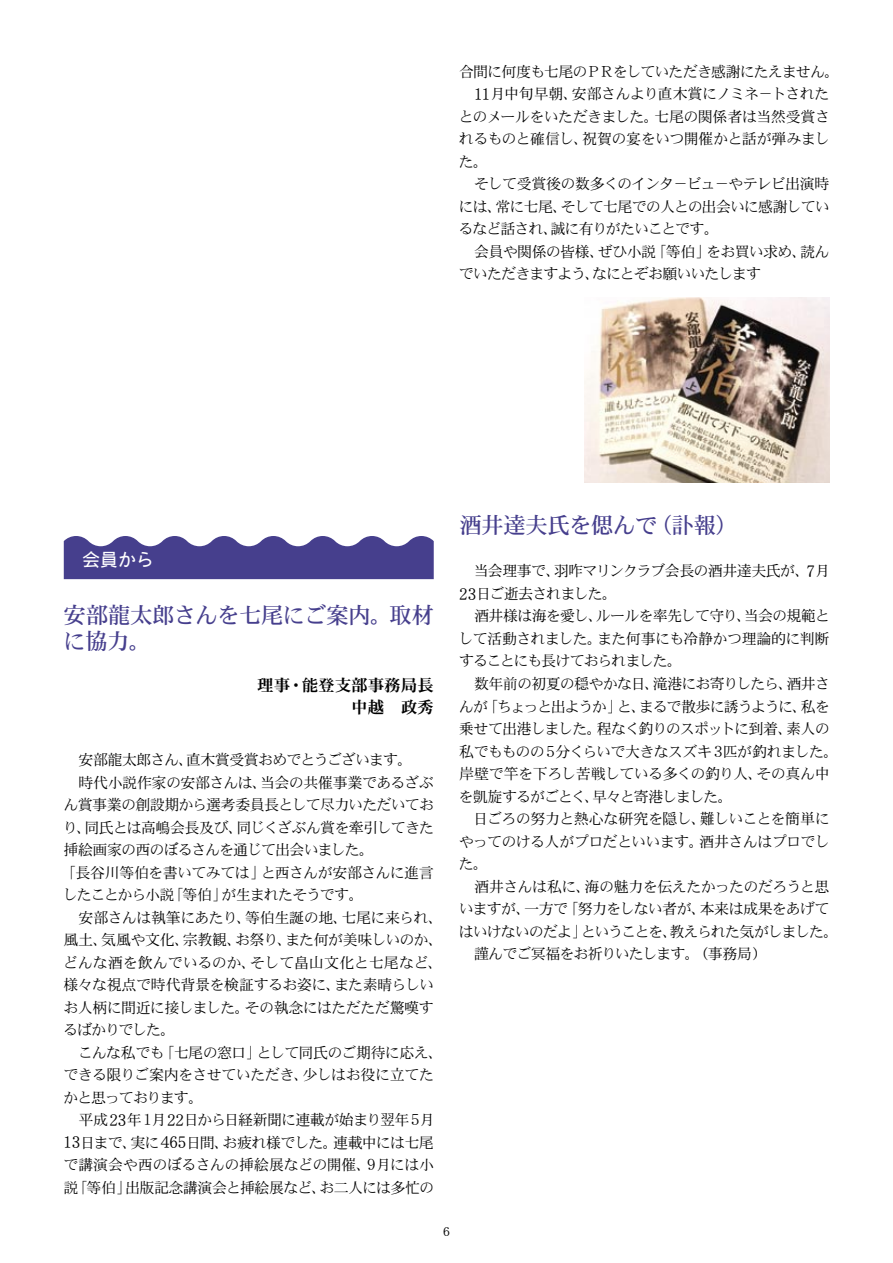
<style>
.page{position:relative;width:893px;height:1263px;background:#fff}
.page>*{position:absolute;margin:0;border:0;box-sizing:border-box;transform-origin:0 0}
.中見出し{font:22.5px/25.5px "DFHS Mincho Std W5";letter-spacing:-.025em;color:#463f8d}
.波の見出し{font:18px "DF Gothic P Std W5";color:#fff}
.小見出し_初行{font:16.5px "DFHS Mincho Std W7";color:#000}
.小見出し{font:16.5px "DFHS Mincho Std W7";color:#000}
.本文{font:15px/22.5px "DFHS Mincho Std W3";letter-spacing:-.045em;color:#000;text-align:justify}
.本文-2{font:15px "DFHS Mincho Std W3";letter-spacing:-.065em;color:#000}
.ノーマル{font:13.5px "DFHS Mincho Std W3";color:#000}
.s1{font-size:18px}
</style>
<div class="page">
<svg style="left:64px;top:536px;width:370px;height:43px;background:#5b549a"></svg>
<img style="left:584px;top:298px;width:245px;height:184px">
<p class="本文-2" style="left:459px;top:63px;width:382px">合間に何度も七尾のＰＲをしていただき感謝にたえません。</p>
<p class="本文" style="left:458px;top:82px;width:373px;text-indent:15px"><span class="s1">11</span>月中旬早朝、安部さんより直木賞にノミネ－トされたとのメールをいただきました。七尾の関係者は当然受賞されるものと確信し、祝賀の宴をいつ開催かと話が弾みました。</p>
<p class="本文" style="left:459px;top:172px;width:373px;text-indent:15px">そして受賞後の数多くのインタ－ビュ－やテレビ出演時には、常に七尾、そして七尾での人との出会いに感謝しているなど話され、誠に有りがたいことです。</p>
<p class="本文" style="left:459px;top:240px;width:372px;text-indent:15px">会員や関係の皆様、ぜひ小説「等伯」をお買い求め、読んでいただきますよう、なにとぞお願いいたします</p>
<p class="波の見出し" style="left:82px;top:550px;width:73px">会員から</p>
<p class="中見出し" style="left:63px;top:602px;width:372px">安部龍太郎さんを七尾にご案内。取材に協力。</p>
<p class="小見出し_初行" style="left:257px;top:676px;width:178px">理事・能登支部事務局長</p>
<p class="小見出し" style="left:351px;top:698px;width:84px">中越　政秀</p>
<p class="本文" style="left:79px;top:748px;width:336px">安部龍太郎さん、直木賞受賞おめでとうございます。</p>
<p class="本文" style="left:63px;top:771px;width:373px;text-indent:16px">時代小説作家の安部さんは、当会の共催事業であるざぶん賞事業の創設期から選考委員長として尽力いただいており、同氏とは高嶋会長及び、同じくざぶん賞を牽引してきた挿絵画家の西のぼるさんを通じて出会いました。</p>
<p class="本文" style="left:61px;top:861px;width:375px">「長谷川等伯を書いてみては」と西さんが安部さんに進言したことから小説「等伯」が生まれたそうです。</p>
<p class="本文" style="left:63px;top:906px;width:382px;text-align:left;text-indent:16px">安部さんは執筆にあたり、等伯生誕の地、七尾に来られ、風土、気風や文化、宗教観、お祭り、また何が美味しいのか、どんな酒を飲んでいるのか、そして畠山文化と七尾など、様々な視点で時代背景を検証するお姿に、また素晴らしいお人柄に間近に接しました。その執念にはただただ驚嘆するばかりでした。</p>
<p class="本文" style="left:63px;top:1041px;width:381px;text-align:left;text-indent:14px">こんな私でも「七尾の窓口」として同氏のご期待に応え、できる限りご案内をさせていただき、少しはお役に立てたかと思っております。</p>
<p class="本文" style="left:63px;top:1108px;width:373px;text-indent:15px">平成<span class="s1">23</span>年１月<span class="s1">22</span>日から日経新聞に連載が始まり翌年５月<span class="s1">13</span>日まで、実に<span class="s1">465</span>日間、お疲れ様でした。連載中には七尾で講演会や西のぼるさんの挿絵展などの開催、９月には小説「等伯」出版記念講演会と挿絵展など、お二人には多忙の</p>
<p class="中見出し" style="left:459px;top:512px;width:281px">酒井達夫氏を偲んで（訃報）</p>
<p class="本文" style="left:459px;top:560px;width:373px;text-indent:15px">当会理事で、羽咋マリンクラブ会長の酒井達夫氏が、<span class="s1">7</span>月<br><span class="s1">23</span>日ご逝去されました。</p>
<p class="本文" style="left:458px;top:605px;width:373px;text-indent:16px">酒井様は海を愛し、ルールを率先して守り、当会の規範として活動されました。また何事にも冷静かつ理論的に判断することにも長けておられました。</p>
<p class="本文" style="left:459px;top:672px;width:381px;text-align:left;text-indent:15px">数年前の初夏の穏やかな日、滝港にお寄りしたら、酒井さんが「ちょっと出ようか」と、まるで散歩に誘うように、私を乗せて出港しました。程なく釣りのスポットに到着、素人の私でもものの５分くらいで大きなスズキ３匹が釣れました。岸壁で竿を下ろし苦戦している多くの釣り人、その真ん中を凱旋するがごとく、早々と寄港しました。</p>
<p class="本文" style="left:459px;top:807px;width:372px;text-indent:14px">日ごろの努力と熱心な研究を隠し、難しいことを簡単にやってのける人がプロだといいます。酒井さんはプロでした。</p>
<p class="本文" style="left:459px;top:875px;width:381px;text-align:center">酒井さんは私に、海の魅力を伝えたかったのだろうと思<br>いますが、一方で「努力をしない者が、本来は成果をあげてはいけないのだよ」ということを、教えられた気がしました。</p>
<p class="本文" style="left:474px;top:942px;width:295px">謹んでご冥福をお祈りいたします。（事務局）</p>
<p class="ノーマル" style="left:443px;top:1223px;width:9px">6</p>
</div>
